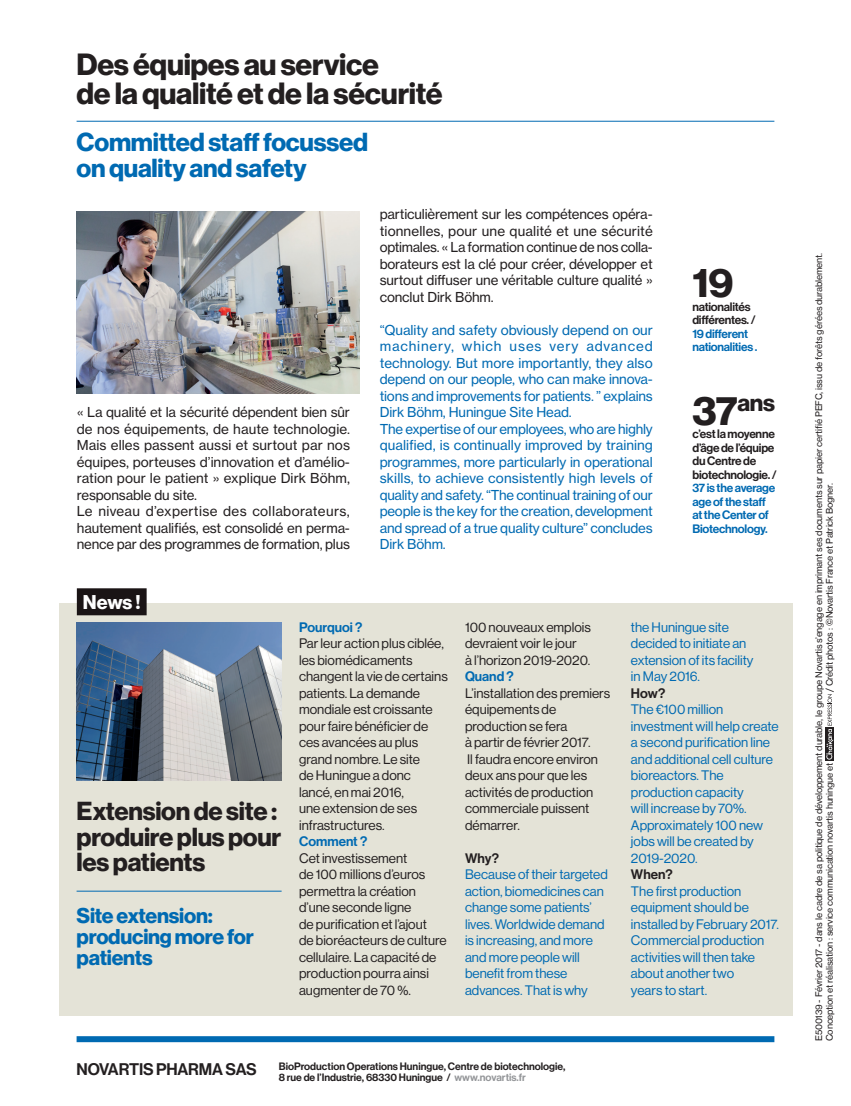
<style>
.page{position:relative;width:851px;height:1106px;background:#fff}
.page>*{position:absolute;margin:0;border:0;box-sizing:border-box;transform-origin:0 0}
.t1{font:700 40.5px "Volta Modern Display 75";color:#231f20}
.t2{font:700 30px "Volta Modern Display 75";letter-spacing:-.01em;color:#231f20}
.t3{font:700 25.5px/25.5px "Volta Modern Display 75";letter-spacing:-.01em;color:#231f20}
.t4{font:700 25.5px "Volta Modern Display 75";letter-spacing:-.01em;color:#006ab2}
.t5{font:700 23.55px "Volta Modern Display 75";color:#231f20}
.t6{font:700 21px/21px "Volta Modern Display 75";letter-spacing:-.01em;color:#006ab2}
.t7{font:700 19.5px "Volta Modern Display 75";color:#fff}
.t8{font:500 16.5px "Volta Modern Display 65";letter-spacing:-.01em;color:#231f20}
.t9{font:13.5px/16.5px "Volta Modern Display 55 Roman";color:#231f20}
.t10{font:13.5px/16.5px "Volta Modern Display 55 Roman";color:#006ab2}
.t11{font:13.5px/16.5px "Volta Modern Text 55 Roman";letter-spacing:-.015em;color:#231f20;text-align:justify}
.t12{font:13.5px/16.5px "Volta Modern Text 55 Roman";letter-spacing:-.015em;color:#006ab2;text-align:justify}
.t13{font:500 13.5px "Volta Modern Display 65";color:#006ab2}
.t14{font:500 13.5px "Volta Modern Display 65";color:#231f20}
.t15{font:500 12px/13.5px "Volta Modern Display 65";letter-spacing:-.02em;color:#231f20}
.t16{font:500 12px/13.5px "Volta Modern Display 65";letter-spacing:-.02em;color:#006ab2}
.t17{font:500 10.5px "Volta Modern Display 65";color:#231f20}
.INTER_BLEU{font:9px "Volta Modern Text 55 Roman";letter-spacing:-.025em;color:#231f20}
.s1{color:#006ab2}
.s2{font-size:40.5px}
.s3{color:#939598}
</style>
<div class="page">
<div style="left:59px;top:603px;width:733px;height:412px;background:#e4e3d7"></div>
<img style="left:77px;top:622px;width:204px;height:158px">
<hr style="left:77px;top:121px;width:697px;height:1px;background:#006ab2">
<hr style="left:77px;top:890px;width:204px;height:1px;background:#006ab2">
<div style="left:77px;top:1036px;width:697px;height:6px;background:#006ab2"></div>
<img style="left:77px;top:211px;width:282px;height:182px">
<svg style="left:825px;top:694px;width:8px;height:65px"></svg>
<div style="left:77px;top:588px;width:70px;height:27px;background:#1a1415"></div>
<p class="t2" style="left:77px;top:47px;width:304px">Des équipes au service</p>
<p class="t2" style="left:77px;top:76px;width:367px">de la qualité et de la sécurité</p>
<p class="t4" style="left:77px;top:127px;width:293px">Committed staff focussed</p>
<p class="t4" style="left:77px;top:153px;width:231px">on quality and safety</p>
<p class="t11" style="left:77px;top:404px;width:275px">« La qualité et la sécurité dépendent bien sûr de nos équipements, de haute technologie.<br>Mais elles passent aussi et surtout par nos équipes, porteuses d’innovation et d’amélio&shy;ration pour le patient » explique Dirk Böhm, responsable du site.</p>
<p class="t11" style="left:77px;top:503px;width:275px">Le niveau d’expertise des collaborateurs, hautement qualifiés, est consolidé en perma&shy;nence par des programmes de formation, plus</p>
<p class="t11" style="left:379px;top:206px;width:275px">particulièrement sur les compétences opéra&shy;tionnelles, pour une qualité et une sécurité optimales. « La formation continue de nos colla&shy;borateurs est la clé pour créer, développer et surtout diffuser une véritable culture qualité » conclut Dirk Böhm.</p>
<p class="t12" style="left:379px;top:321px;width:274px">“Quality and safety obviously depend on our machinery, which uses very advanced technology. But more importantly, they also depend on our people, who can make innova&shy;tions and improvements for patients. ” explains Dirk Böhm, Huningue Site Head.</p>
<p class="t12" style="left:379px;top:420px;width:274px">The expertise of our employees, who are highly qualified, is continually improved by training programmes, more particularly in operational skills, to achieve consistently high levels of quality and safety. “The continual training of our people is the key for the creation, development and spread of a true quality culture” concludes Dirk Böhm.</p>
<p class="t7" style="left:83px;top:590px;width:59px">News !</p>
<p class="t1" style="left:692px;top:259px;width:43px">19</p>
<p class="t15" style="left:692px;top:300px;width:60px">nationalités</p>
<p class="t15" style="left:692px;top:313px;width:65px">différentes. /<br><span class="s1">19 different</span></p>
<p class="t16" style="left:692px;top:340px;width:66px">nationalities .</p>
<p class="t5" style="left:692px;top:389px;width:84px"><span class="s2">37</span>ans</p>
<p class="t15" style="left:692px;top:427px;width:84px">c’est la moyenne</p>
<p class="t15" style="left:692px;top:441px;width:83px">d’âge de l’équipe</p>
<p class="t15" style="left:692px;top:454px;width:86px">du Centre de biotechnologie. /<br><span class="s1">37 is the average</span></p>
<p class="t16" style="left:692px;top:495px;width:75px">age of the staff</p>
<p class="t16" style="left:692px;top:508px;width:78px">at the Center of<br>Biotechnology.</p>
<p class="t3" style="left:77px;top:799px;width:206px">Extension de site: produire plus pour</p>
<p class="t3" style="left:77px;top:850px;width:130px">les patients</p>
<p class="t6" style="left:77px;top:905px;width:138px">Site extension:</p>
<p class="t6" style="left:77px;top:926px;width:179px">producing more for patients</p>
<p class="t13" style="left:299px;top:619px;width:65px">Pourquoi ?</p>
<p class="t9" style="left:299px;top:635px;width:146px">Par leur action plus ciblée, les biomédicaments</p>
<p class="t9" style="left:299px;top:668px;width:150px">changent la vie de certains patients. La demande mondiale est croissante pour faire bénéficier de ces avancées au plus grand nombre. Le site</p>
<p class="t9" style="left:299px;top:767px;width:113px">de Huningue a donc</p>
<p class="t9" style="left:299px;top:783px;width:106px">lancé, en mai 2016,</p>
<p class="t9" style="left:299px;top:800px;width:120px">une extension de ses infrastructures.</p>
<p class="t13" style="left:299px;top:833px;width:70px">Comment ?</p>
<p class="t9" style="left:299px;top:849px;width:110px">Cet investissement</p>
<p class="t9" style="left:299px;top:866px;width:128px">de 100 millions d’euros permettra la création</p>
<p class="t9" style="left:299px;top:899px;width:114px">d’une seconde ligne</p>
<p class="t9" style="left:299px;top:915px;width:129px">de purification et l’ajout</p>
<p class="t9" style="left:299px;top:932px;width:149px">de bioréacteurs de culture cellulaire. La capacité de production pourra ainsi augmenter de 70 %.</p>
<p class="t9" style="left:465px;top:618px;width:127px">100 nouveaux emplois devraient voir le jour</p>
<p class="t9" style="left:465px;top:651px;width:127px">à l’horizon 2019-2020.</p>
<p class="t13" style="left:465px;top:668px;width:50px">Quand ?</p>
<p class="t9" style="left:465px;top:684px;width:147px">L’installation des premiers équipements de production se fera</p>
<p class="t9" style="left:465px;top:734px;width:127px">à partir de février 2017.</p>
<p class="t9" style="left:465px;top:750px;width:134px">Il faudra encore environ deux ans pour que les activités de production commerciale puissent démarrer.</p>
<p class="t14" style="left:465px;top:850px;width:36px">Why?</p>
<p class="t10" style="left:465px;top:866px;width:144px">Because of their targeted action, biomedicines can change some patients’ lives. Worldwide demand is increasing, and more and more people will benefit from these advances. That is why</p>
<p class="t10" style="left:631px;top:618px;width:99px">the Huningue site</p>
<p class="t10" style="left:631px;top:635px;width:124px">decided to initiate an extension of its facility</p>
<p class="t10" style="left:631px;top:668px;width:71px">in May 2016.</p>
<p class="t14" style="left:631px;top:685px;width:36px">How?</p>
<p class="t10" style="left:631px;top:701px;width:149px">The €100 million investment will help create a second purification line and additional cell culture bioreactors. The production capacity</p>
<p class="t10" style="left:631px;top:800px;width:117px">will increase by 70%.</p>
<p class="t10" style="left:631px;top:816px;width:134px">Approximately 100 new jobs will be created by<br>2019-2020.</p>
<p class="t14" style="left:631px;top:866px;width:43px">When?</p>
<p class="t10" style="left:631px;top:882px;width:149px">The first production equipment should be installed by February 2017.<br>Commercial production activities will then take about another two</p>
<p class="t10" style="left:631px;top:981px;width:78px">years to start.</p>
<p class="t8" style="left:77px;top:1059px;width:182px">NOVARTIS PHARMA SAS</p>
<p class="t17" style="left:279px;top:1060px;width:288px">BioProduction Operations Huningue, Centre de biotechnologie,</p>
<p class="t17" style="left:279px;top:1070px;width:248px">8 rue de l’Industrie, 68330 Huningue / <span class="s3">www.novartis.fr</span></p>
<p class="INTER_BLEU" style="left:813px;top:1041px;width:789px;rotate:-90deg">E500139 - Février 2017 - dans le cadre de sa politique de développement durable, le groupe Novartis s’engage en imprimant ses documents sur papier certifié PEFC, issu de forêts gérées durablement.</p>
<p class="INTER_BLEU" style="left:823px;top:692px;width:210px;rotate:-90deg">/ Crédit photos : ©Novartis France et Patrick Bogner.</p>
<p class="INTER_BLEU" style="left:823px;top:1041px;width:280px;rotate:-90deg">Conception et réalisation : service communication novartis huningue et</p>
</div>
